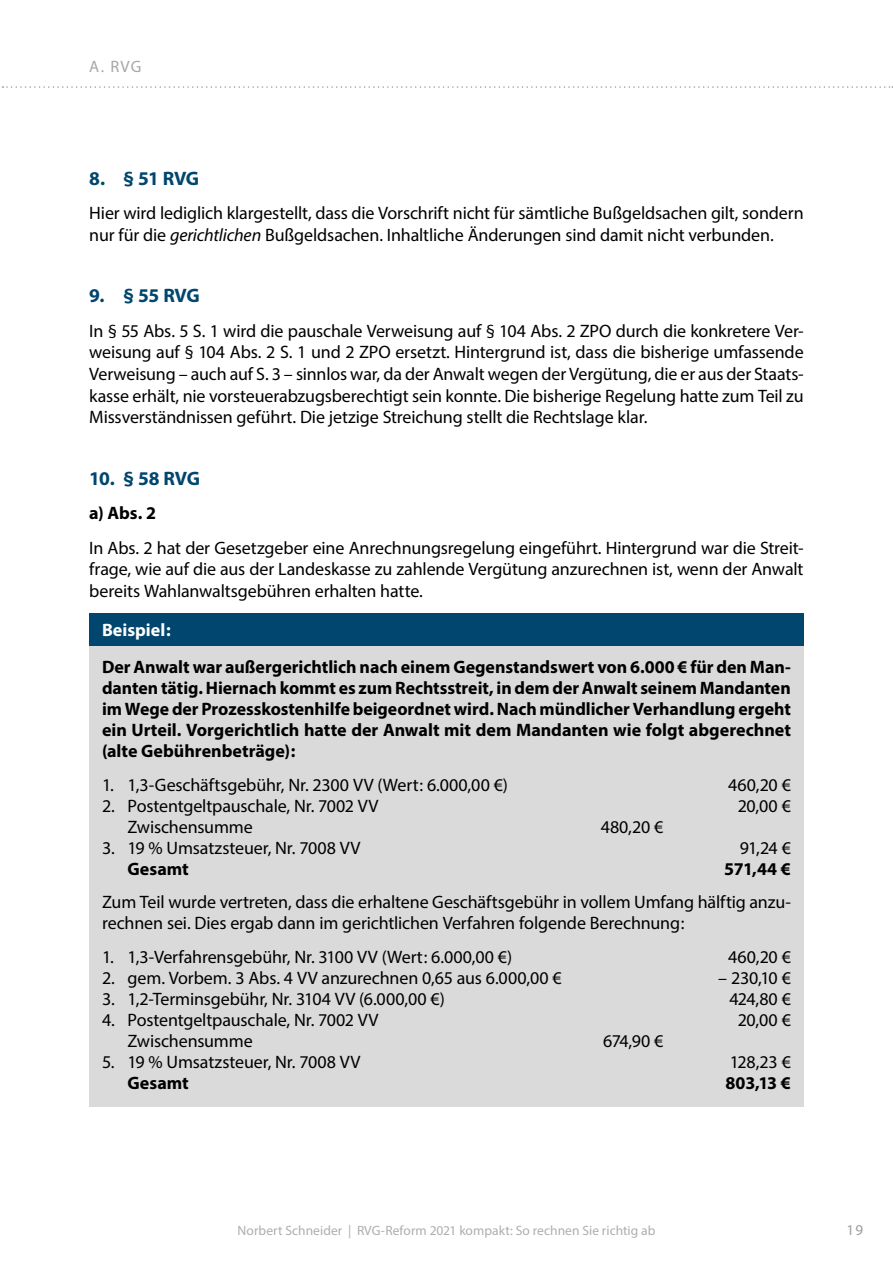
<style>
.page{position:relative;width:893px;height:1263px;background:#fff}
.page>*{position:absolute;margin:0;border:0;box-sizing:border-box;transform-origin:0 0}
.Heading_3{font:700 19.5px "Myriad Pro";letter-spacing:-.025em;color:#00466e}
.K_Beispiel_mitte{font:18px/21.6px "Myriad Pro";letter-spacing:-.01em;color:#000}
.K_Beispiel_mitte_0{font:18px "Myriad Pro";letter-spacing:-.005em;color:#000}
.K_Beispiel_mitte-2{font:700 18px/21px "Myriad Pro";color:#000;text-align:justify}
.K_Beispiel_U{font:700 18px "Myriad Pro";color:#fff}
.Heading_4{font:700 18px "Myriad Pro";color:#000}
.t1{font:16.5px "Myriad Pro";color:#a7a7a8}
.t2{font:15px "Myriad Pro";color:#9c9d9d}
.t3{font:13.5px "Myriad Pro";letter-spacing:.005em;color:#adaeae}
.s1{font-style:italic}
</style>
<div class="page">
<svg style="left:2px;top:86px;width:891px;height:2px"></svg>
<div style="left:89px;top:613px;width:715px;height:43px;background:#00466e"></div>
<div style="left:89px;top:646px;width:715px;height:128px;background:#dadada"></div>
<div style="left:89px;top:764px;width:715px;height:44px;background:#dadada"></div>
<div style="left:89px;top:806px;width:715px;height:44px;background:#dadada"></div>
<div style="left:89px;top:848px;width:715px;height:44px;background:#dadada"></div>
<div style="left:89px;top:882px;width:715px;height:64px;background:#dadada"></div>
<div style="left:89px;top:937px;width:715px;height:43px;background:#dadada"></div>
<div style="left:89px;top:979px;width:715px;height:43px;background:#dadada"></div>
<div style="left:89px;top:1021px;width:715px;height:43px;background:#dadada"></div>
<div style="left:89px;top:1063px;width:715px;height:43px;background:#dadada"></div>
<p class="t1" style="left:89px;top:56px;width:54px">A. RVG</p>
<p class="Heading_3" style="left:89px;top:165px;width:111px">8. § 51 RVG</p>
<p class="K_Beispiel_mitte" style="left:89px;top:202px;width:716px">Hier wird lediglich klargestellt, dass die Vorschrift nicht für sämtliche Bußgeldsachen gilt, sondern nur für die <span class="s1">gerichtlichen</span> Bußgeldsachen. Inhaltliche Änderungen sind damit nicht verbunden.</p>
<p class="Heading_3" style="left:89px;top:283px;width:112px">9. § 55 RVG</p>
<p class="K_Beispiel_mitte" style="left:89px;top:320px;width:716px;text-align:justify">In § 55 Abs. 5 S. 1 wird die pauschale Verweisung auf § 104 Abs. 2 ZPO durch die konkretere Ver&shy;weisung auf § 104 Abs. 2 S. 1 und 2 ZPO ersetzt. Hintergrund ist, dass die bisherige umfassende Verweisung – auch auf S. 3 – sinnlos war, da der Anwalt wegen der Vergütung, die er aus der Staats&shy;kasse erhält, nie vorsteuerabzugsberechtigt sein konnte. Die bisherige Regelung hatte zum Teil zu Missverständnissen geführt. Die jetzige Streichung stellt die Rechtslage klar.</p>
<p class="Heading_3" style="left:89px;top:465px;width:112px">10. § 58 RVG</p>
<p class="Heading_4" style="left:89px;top:501px;width:68px">a) Abs. 2</p>
<p class="K_Beispiel_mitte" style="left:89px;top:536px;width:716px;text-align:justify">In Abs. 2 hat der Gesetzgeber eine Anrechnungsregelung eingeführt. Hintergrund war die Streit&shy;frage, wie auf die aus der Landeskasse zu zahlende Vergütung anzurechnen ist, wenn der Anwalt bereits Wahlanwaltsgebühren erhalten hatte.</p>
<p class="K_Beispiel_U" style="left:102px;top:618px;width:70px">Beispiel:</p>
<p class="K_Beispiel_mitte-2" style="left:102px;top:656px;width:690px">Der Anwalt war außergerichtlich nach einem Gegenstandswert von 6.000 € für den Man&shy;danten tätig. Hiernach kommt es zum Rechtsstreit, in dem der Anwalt seinem Mandanten im Wege der Prozesskostenhilfe beigeordnet wird. Nach mündlicher Verhandlung ergeht ein Urteil. Vorgerichtlich hatte der Anwalt mit dem Mandanten wie folgt abgerechnet (alte Gebührenbeträge):</p>
<p class="K_Beispiel_mitte_0" style="left:102px;top:773px;width:407px">1. 1,3-Geschäftsgebühr, Nr. 2300 VV (Wert: 6.000,00 €)</p>
<p class="K_Beispiel_mitte_0" style="left:728px;top:773px;width:64px">460,20 €</p>
<p class="K_Beispiel_mitte_0" style="left:102px;top:794px;width:278px">2. Postentgeltpauschale, Nr. 7002 VV</p>
<p class="K_Beispiel_mitte_0" style="left:738px;top:794px;width:55px">20,00 €</p>
<p class="K_Beispiel_mitte_0" style="left:128px;top:815px;width:127px">Zwischensumme</p>
<p class="K_Beispiel_mitte_0" style="left:601px;top:815px;width:64px">480,20 €</p>
<p class="K_Beispiel_mitte_0" style="left:102px;top:836px;width:260px">3. 19 % Umsatzsteuer, Nr. 7008 VV</p>
<p class="K_Beispiel_mitte_0" style="left:740px;top:836px;width:53px">91,24 €</p>
<p class="K_Beispiel_mitte-2" style="left:128px;top:857px;width:63px">Gesamt</p>
<p class="K_Beispiel_mitte-2" style="left:724px;top:857px;width:68px">571,44 €</p>
<p class="K_Beispiel_mitte" style="left:102px;top:891px;width:690px;line-height:21px">Zum Teil wurde vertreten, dass die erhaltene Geschäftsgebühr in vollem Umfang hälftig anzu&shy;rechnen sei. Dies ergab dann im gerichtlichen Verfahren folgende Berechnung:</p>
<p class="K_Beispiel_mitte_0" style="left:102px;top:946px;width:412px">1. 1,3-Verfahrensgebühr, Nr. 3100 VV (Wert: 6.000,00 €)</p>
<p class="K_Beispiel_mitte_0" style="left:728px;top:946px;width:64px">460,20 €</p>
<p class="K_Beispiel_mitte_0" style="left:102px;top:967px;width:461px">2. gem. Vorbem. 3 Abs. 4 VV anzurechnen 0,65 aus 6.000,00 €</p>
<p class="K_Beispiel_mitte_0" style="left:718px;top:967px;width:74px">– 230,10 €</p>
<p class="K_Beispiel_mitte_0" style="left:102px;top:988px;width:344px">3. 1,2-Terminsgebühr, Nr. 3104 VV (6.000,00 €)</p>
<p class="K_Beispiel_mitte_0" style="left:729px;top:988px;width:63px">424,80 €</p>
<p class="K_Beispiel_mitte_0" style="left:102px;top:1009px;width:278px">4. Postentgeltpauschale, Nr. 7002 VV</p>
<p class="K_Beispiel_mitte_0" style="left:738px;top:1009px;width:55px">20,00 €</p>
<p class="K_Beispiel_mitte_0" style="left:128px;top:1030px;width:127px">Zwischensumme</p>
<p class="K_Beispiel_mitte_0" style="left:603px;top:1030px;width:62px">674,90 €</p>
<p class="K_Beispiel_mitte_0" style="left:102px;top:1051px;width:260px">5. 19 % Umsatzsteuer, Nr. 7008 VV</p>
<p class="K_Beispiel_mitte_0" style="left:730px;top:1051px;width:63px">128,23 €</p>
<p class="K_Beispiel_mitte-2" style="left:128px;top:1072px;width:63px">Gesamt</p>
<p class="K_Beispiel_mitte-2" style="left:726px;top:1072px;width:67px">803,13 €</p>
<p class="t3" style="left:238px;top:1222px;width:419px">Norbert Schneider | RVG-Reform 2021 kompakt: So rechnen Sie richtig ab</p>
<p class="t2" style="left:846px;top:1221px;width:18px">19</p>
</div>
